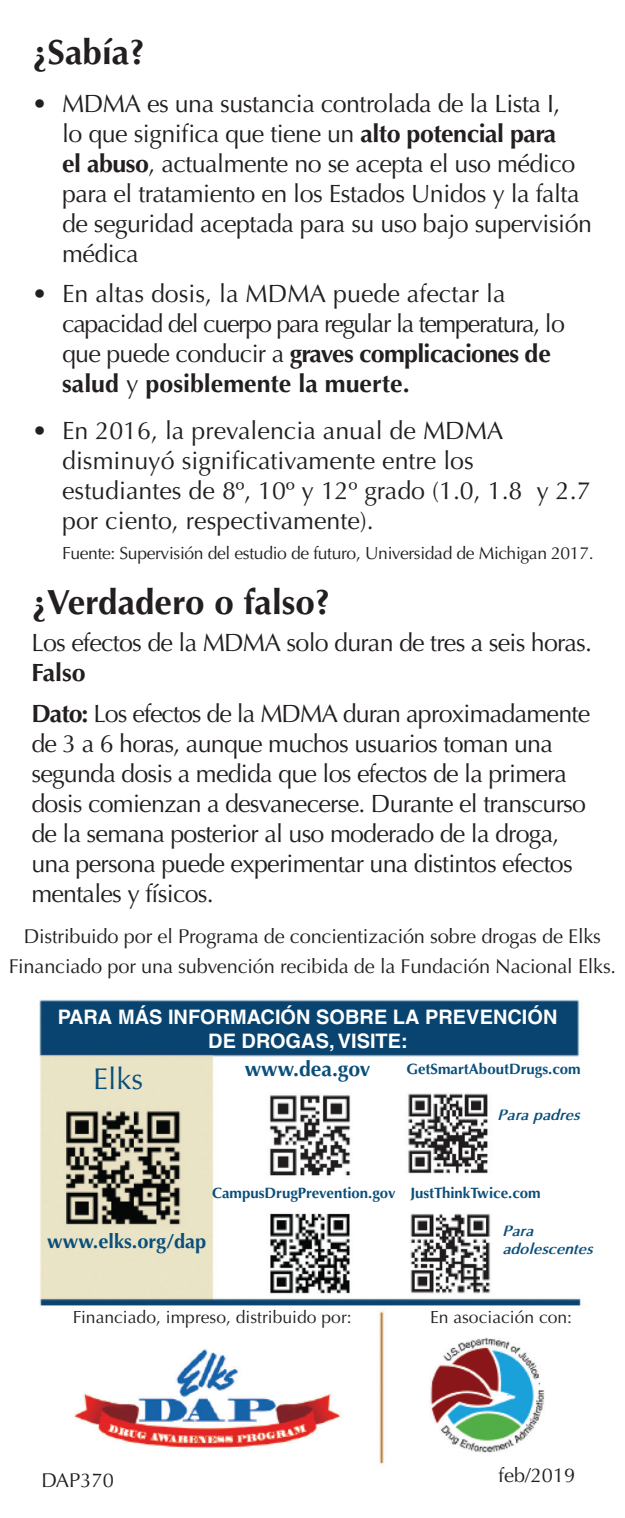
<style>
.page{position:relative;width:625px;height:1518px;background:#fff}
.page>*{position:absolute;margin:0;border:0;box-sizing:border-box;transform-origin:0 0}
.t1{font:700 35px "Optima";color:#231f20}
.t2{font:30px "Optima";color:#0a4f7b}
.t3{font:25px/30px "Optima";letter-spacing:-.03em;color:#231f20}
.t4{font:25px/30px "Optima";color:#231f20}
.t5{font:25px/30px "Optima";letter-spacing:-.05em;color:#231f20}
.t6{font:700 21.25px "Optima";color:#0a4f7b}
.t7{font:20px/30px "Optima";letter-spacing:-.01em;color:#231f20;text-align:center}
.t8{font:700 20px/24px "Helvetica";color:#fff;text-align:center}
.t9{font:700 20px "Optima";color:#0a4f7b}
.t10{font:17.5px "Optima";letter-spacing:-.02em;color:#231f20}
.t11{font:17.5px "Optima";color:#231f20}
.t12{font:700 15px "Optima";color:#0a4f7b}
.t13{font:italic 700 15px/18px "Optima";color:#0a4f7b}
.s1{font-weight:700}
</style>
<div class="page">
<img style="left:39px;top:999px;width:542px;height:465px">
<p class="t1" style="left:32px;top:32px;width:114px">¿Sabía?</p>
<p class="t3" style="left:62px;top:88px;width:500px">MDMA es una sustancia controlada de la Lista ,I</p>
<p class="t3" style="left:32px;top:88px;width:17px">•</p>
<p class="t3" style="left:32px;top:278px;width:17px">•</p>
<p class="t3" style="left:32px;top:416px;width:17px">•</p>
<p class="t3" style="left:62px;top:118px;width:531px">lo que significa que tiene un <span class="s1">alto potencial para<br>el abuso</span>, actualmente no se acepta el uso médico para el tratamiento en los Estados Unidos lay falta de seguridad aceptada para su uso bajo supervisión médica</p>
<p class="t4" style="left:62px;top:278px;width:445px">En altas dosis la, MDMA puede afectar la</p>
<p class="t5" style="left:62px;top:308px;width:504px">capacidad del cuerpo para regular la temperatura lo, que puede conducir a <span class="s1">graves complicaciones de salud</span> y <span class="s1">posiblemente la muerte.</span></p>
<p class="t4" style="left:62px;top:416px;width:443px">En 2016, la prevalencia anual de MDMA</p>
<p class="t4" style="left:62px;top:446px;width:413px">disminuyó significativamente entre los</p>
<p class="t4" style="left:62px;top:476px;width:462px">estudiantes de ,º8 10 yº 12º grado (1.0, 1.8 por ciento, respectivamente .(</p>
<p class="t10" style="left:62px;top:543px;width:533px">Fuente: Supervisión del estudio de futuro, Universidad de Michigan 2017.</p>
<p class="t1" style="left:31px;top:581px;width:300px">¿Verdadero o falso?</p>
<p class="t3" style="left:31px;top:628px;width:562px">Los efectos de la MDMA solo duran de tres a seis horas.<br><span class="s1">Falso</span></p>
<p class="t3" style="left:31px;top:698px;width:560px"><span class="s1">Dato:</span> Los efectos de la MDMA duran aproximadamente de 6a3 horas, aunque muchos usuarios toman una segunda dosis a medida que los efectos de la primera dosis comienzan a desvanecerse. Durante el transcurso de la semana posterior al uso moderado de la droga, una persona puede experimentar una distintos efectos mentales y físicos.</p>
<p class="t7" style="left:9px;top:921px;width:608px">Distribuido por el Programa de concientización sobre drogas de Elks<br>Financiado por una subvención recibida de la Fundación Nacional Elks.</p>
<p class="t8" style="left:58px;top:1004px;width:501px">PARA MÁS INFORMACIÓN SOBRE LA PREVENCIÓN<br>DE DROGAS, VISITE:</p>
<p class="t6" style="left:245px;top:1056px;width:127px">www.dea.gov</p>
<p class="t3" style="left:536px;top:476px;width:56px">y 2.7</p>
<p class="t12" style="left:406px;top:1060px;width:176px">GetSmartAboutDrugs.com</p>
<p class="t13" style="left:497px;top:1105px;width:83px">Para padres</p>
<p class="t2" style="left:93px;top:1061px;width:52px">Elks</p>
<p class="t12" style="left:212px;top:1183px;width:185px">CampusDrugPrevention.gov</p>
<p class="t9" style="left:47px;top:1229px;width:160px">www.elks.org/dap</p>
<p class="t12" style="left:410px;top:1184px;width:132px">JustThinkTwice.com</p>
<p class="t13" style="left:502px;top:1221px;width:92px">Para adolescentes</p>
<p class="t11" style="left:73px;top:1306px;width:280px">Financiado, impreso, distribuido por:</p>
<p class="t11" style="left:430px;top:1306px;width:144px">En asociación con:</p>
<p class="t7" style="left:41px;top:1465px;width:74px">DAP370</p>
<p class="t7" style="left:498px;top:1460px;width:78px">feb/2019</p>
</div>
